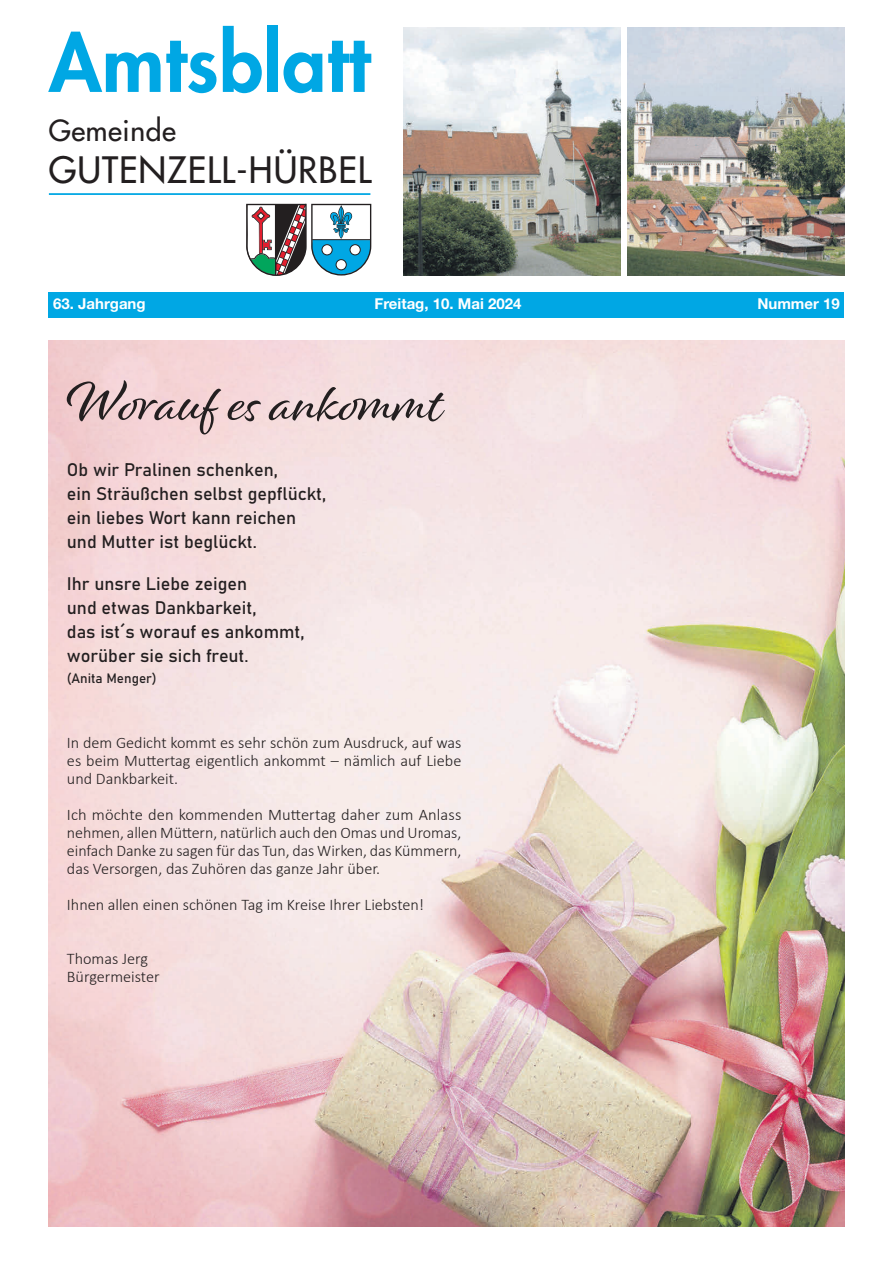
<style>
.page{position:relative;width:893px;height:1263px;background:#fff}
.page>*{position:absolute;margin:0;border:0;box-sizing:border-box;transform-origin:0 0}
.t1{font:800 77.85px "Futura Std";letter-spacing:.005em;color:#00a7e4}
.t2{font:57px "Alisha";color:#231f20}
.t3{font:500 35.4px "Futura Std";letter-spacing:.025em;color:#231f20}
.t4{font:500 28.35px "Futura Std";letter-spacing:.02em;color:#231f20}
.t5{font:18px/24px "Bahnschrift";color:#231f20}
.t6{font:300 16.2px/18px "Calibri";color:#231f20;text-align:justify}
.t7{font:700 15px "Helvetica Neue LT Std";color:#fff}
.t8{font:13.5px "Bahnschrift";color:#231f20}
</style>
<div class="page">
<hr style="left:49px;top:193px;width:321px;height:2px;background:#00a7e4">
<svg style="left:246px;top:204px;width:125px;height:72px"></svg>
<img style="left:404px;top:28px;width:216px;height:248px">
<img style="left:627px;top:28px;width:217px;height:248px">
<div style="left:49px;top:292px;width:795px;height:26px;background:#00a7e4"></div>
<img style="left:49px;top:340px;width:795px;height:887px">
<h1 class="t1" style="left:49px;top:14px;width:322px">Amtsblatt</h1>
<h3 class="t4" style="left:49px;top:112px;width:129px">Gemeinde</h3>
<h3 class="t3" style="left:49px;top:148px;width:324px">GUTENZELL-HÜRBEL</h3>
<p class="t7" style="left:53px;top:295px;width:94px">63. Jahrgang</p>
<p class="t7" style="left:374px;top:295px;width:148px">Freitag, 10. Mai 2024</p>
<p class="t7" style="left:757px;top:295px;width:84px">Nummer 19</p>
<h2 class="t2" style="left:67px;top:368px;width:378px">Worauf es ankommt</h2>
<p class="t5" style="left:67px;top:457px;width:261px">Ob wir Pralinen schenken,<br>ein Sträußchen selbst gepflückt, ein liebes Wort kann reichen und Mutter ist beglückt.</p>
<p class="t5" style="left:67px;top:571px;width:239px">Ihr unsre Liebe zeigen<br>und etwas Dankbarkeit,<br>das ist´s worauf es ankommt, worüber sie sich freut.</p>
<p class="t8" style="left:67px;top:668px;width:91px">(Anita Menger)</p>
<p class="t6" style="left:67px;top:734px;width:396px">In dem Gedicht kommt es sehr schön zum Ausdruck, auf was es beim Muttertag eigentlich ankommt – nämlich auf Liebe und Dankbarkeit.</p>
<p class="t6" style="left:67px;top:806px;width:396px">Ich möchte den kommenden Muttertag daher zum Anlass nehmen, allen Müttern, natürlich auch den Omas und Uromas, einfach Danke zu sagen für das Tun, das Wirken, das Kümmern, das Versorgen, das Zuhören das ganze Jahr über.</p>
<p class="t6" style="left:67px;top:896px;width:359px">Ihnen allen einen schönen Tag im Kreise Ihrer Liebsten!</p>
<p class="t6" style="left:67px;top:950px;width:94px">Thomas Jerg<br>Bürgermeister</p>
</div>
